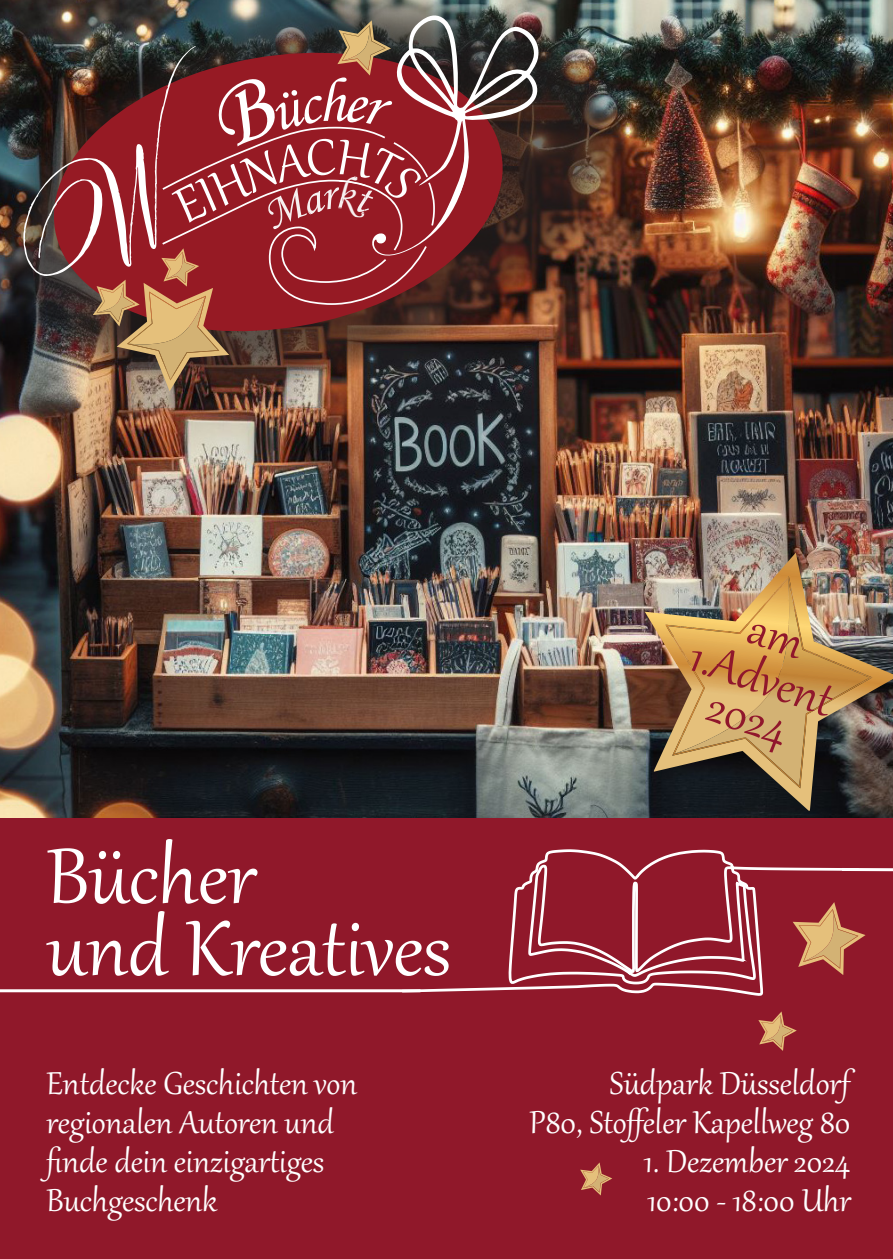
<style>
.page{position:relative;width:893px;height:1259px;background:#fff}
.page>*{position:absolute;margin:0;border:0;box-sizing:border-box;transform-origin:0 0}
.t1{font:96px/72px "Gabriola";color:#fff}
.t2{font:57px/43.5px "Gabriola";color:#90172c;text-align:center}
.t3{font:39px/39px "Gabriola";color:#fff}
</style>
<div class="page">
<img style="left:0;top:0;width:893px;height:819px">
<img style="left:0;top:0;width:653px;height:414px">
<div style="left:0;top:819px;width:893px;height:440px;background:#90182a"></div>
<svg style="left:401px;top:784px;width:458px;height:212px"></svg>
<hr style="left:0;top:989px;width:420px;height:3px;background:#fff">
<hr style="left:842px;top:868px;width:51px;height:3px;background:#fff">
<img style="left:645px;top:552px;width:248px;height:259px">
<img style="left:665px;top:576px;width:207px;height:212px">
<svg style="left:758px;top:1011px;width:39px;height:39px"></svg>
<svg style="left:793px;top:902px;width:72px;height:73px"></svg>
<svg style="left:580px;top:1162px;width:32px;height:33px"></svg>
<img style="left:23px;top:14px;width:517px;height:377px">
<h1 class="t1" style="left:47px;top:833px;width:406px">Bücher<br>und Kreatives</h1>
<p class="t3" style="left:47px;top:1061px;width:312px">Entdecke Geschichten von regionalen Autoren und finde dein einzigartiges<br>Buchgeschenk</p>
<h2 class="t2" style="left:715px;top:586px;width:149px;rotate:19deg">am<br>1.Advent<br>2024</h2>
<p class="t3" style="left:529px;top:1061px;width:322px;text-align:right">Südpark Düsseldorf<br>P80, Stoffeler Kapellweg 80</p>
<p class="t3" style="left:644px;top:1139px;width:209px">1. Dezember 2024<br>10:00 - 18:00 Uhr</p>
</div>
